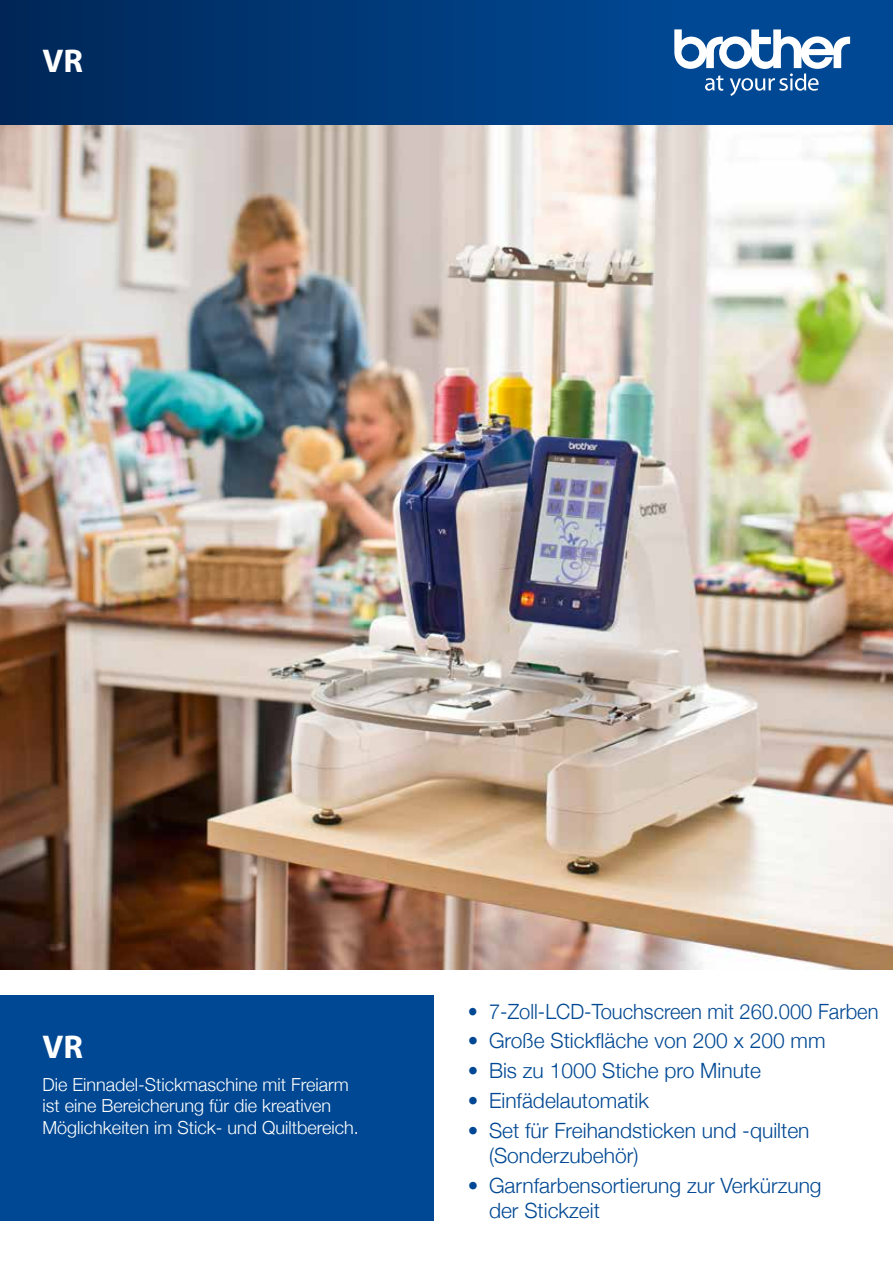
<style>
.page{position:relative;width:893px;height:1263px;background:#fff}
.page>*{position:absolute;margin:0;border:0;box-sizing:border-box;transform-origin:0 0}
.t1{font:700 33px "Myriad Pro";color:#fff}
.t2{font:300 21px/25.5px "Helvetica Neue";color:#004893}
.t3{font:300 21px "Helvetica Neue";color:#004893;scale:.96 1}
.t4{font:300 18px/21.6px "Helvetica Neue";color:#fff}
</style>
<div class="page">
<img style="left:0;top:124px;width:893px;height:845px">
<div style="left:0;top:0;width:893px;height:124px;background:#004893"></div>
<div style="left:0;top:0;width:675px;height:124px;background:linear-gradient(to right,#002657,#004894)"></div>
<svg style="left:674px;top:29px;width:176px;height:67px"></svg>
<div style="left:0;top:995px;width:434px;height:225px;background:#004893"></div>
<h1 class="t1" style="left:43px;top:40px;width:42px">VR</h1>
<h1 class="t1" style="left:43px;top:1025px;width:42px">VR</h1>
<p class="t4" style="left:43px;top:1072px;width:318px">Die Einnadel-Stickmaschine mit Freiarm ist eine Bereicherung für die kreativen<br>Möglichkeiten im Stick- und Quiltbereich.</p>
<p class="t3" style="left:468px;top:994px;width:429px">• 7-Zoll-LCD-Touchscreen mit 260.000 Farben</p>
<p class="t2" style="left:468px;top:1027px;width:359px">• Große Stickfläche von 200 x 200 mm</p>
<p class="t2" style="left:468px;top:1056px;width:295px">• Bis zu 1000 Stiche pro Minute</p>
<p class="t2" style="left:468px;top:1086px;width:183px">• Einfädelautomatik</p>
<p class="t2" style="left:489px;top:1116px;width:322px;text-indent:-21px">• Set für Freihandsticken und -quilten (Sonderzubehör)</p>
<p class="t2" style="left:489px;top:1171px;width:334px;text-indent:-21px">• Garnfarbensortierung zur Verkürzung der Stickzeit</p>
</div>
